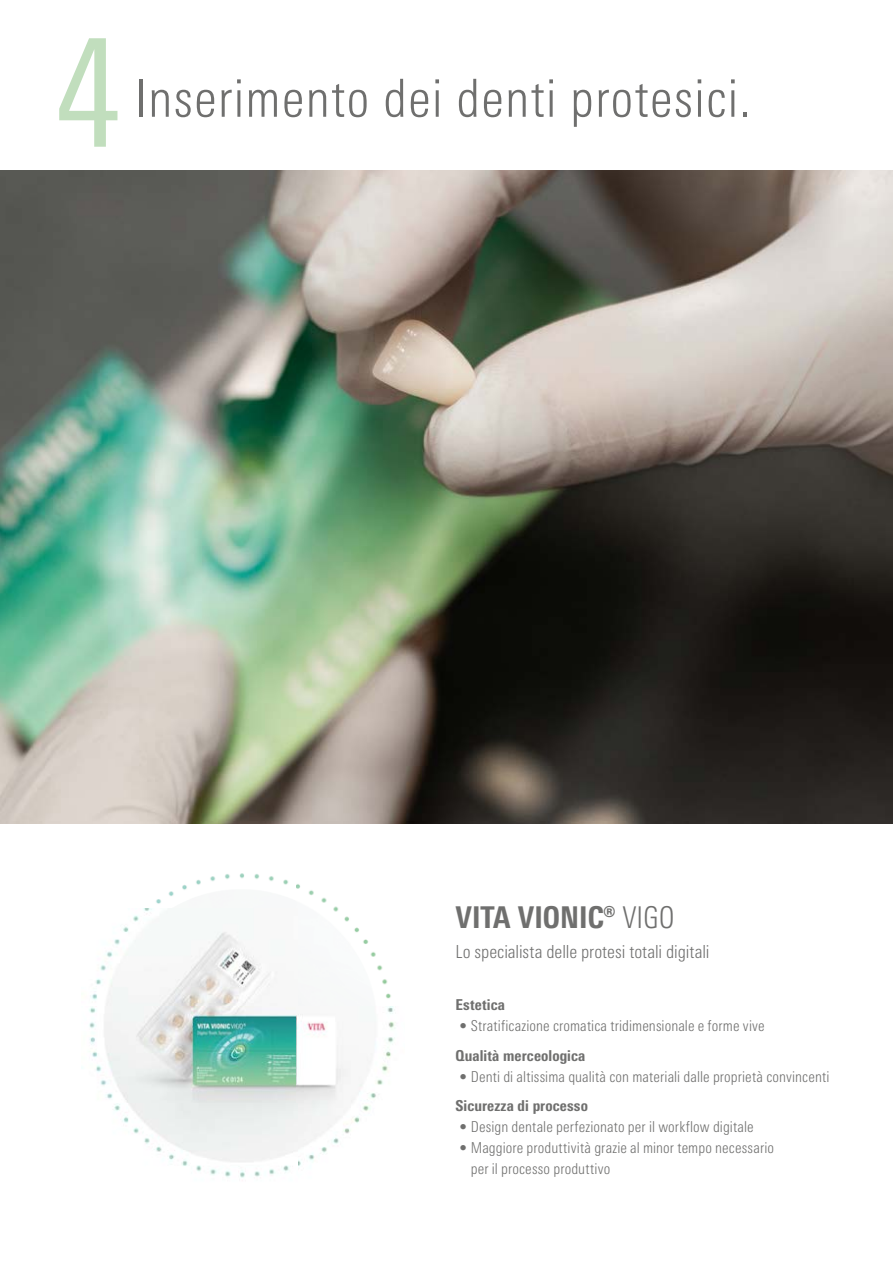
<style>
.page{position:relative;width:893px;height:1263px;background:#fff}
.page>*{position:absolute;margin:0;border:0;box-sizing:border-box;transform-origin:0 0}
.t1{font:condensed 150px "Univers Next Pro";color:#c1debd}
.t2{font:300 condensed 52.5px "Univers Next Pro";letter-spacing:.02em;color:#6f6f6e}
.t3{font:800 condensed 30px "Univers Next Pro";color:#6f6f6e}
.t4{font:300 condensed 18px "Univers Next Pro";letter-spacing:-.005em;color:#6f6f6e}
.t5{font:300 condensed 15px/21px "Univers Next Pro";letter-spacing:.01em;color:#6f6f6e}
.t6{font:800 condensed 15px "Univers Next Pro";letter-spacing:.01em;color:#6f6f6e}
.s1{font-weight:300}
</style>
<div class="page">
<img style="left:81px;top:823px;width:324px;height:355px">
<img style="left:0;top:171px;width:893px;height:652px">
<h1 class="t1" style="left:54px;top:6px;width:69px">4</h1>
<h2 class="t2" style="left:135px;top:68px;width:617px">Inserimento dei denti protesici.</h2>
<h3 class="t3" style="left:455px;top:900px;width:221px">VITA VIONIC® <span class="s1">VIGO</span></h3>
<p class="t4" style="left:455px;top:942px;width:256px">Lo specialista delle protesi totali digitali</p>
<p class="t6" style="left:455px;top:996px;width:51px">Estetica</p>
<p class="t5" style="left:459px;top:1015px;width:307px">• Stratificazione cromatica tridimensionale e forme vive</p>
<p class="t6" style="left:455px;top:1046px;width:131px">Qualità merceologica</p>
<p class="t5" style="left:459px;top:1066px;width:372px">• Denti di altissima qualità con materiali dalle proprietà convincenti</p>
<p class="t6" style="left:455px;top:1097px;width:134px">Sicurezza di processo</p>
<p class="t5" style="left:459px;top:1116px;width:296px">• Design dentale perfezionato per il workflow digitale</p>
<p class="t5" style="left:471px;top:1137px;width:305px;text-indent:-11px">• Maggiore produttività grazie al minor tempo necessario per il processo produttivo</p>
</div>
